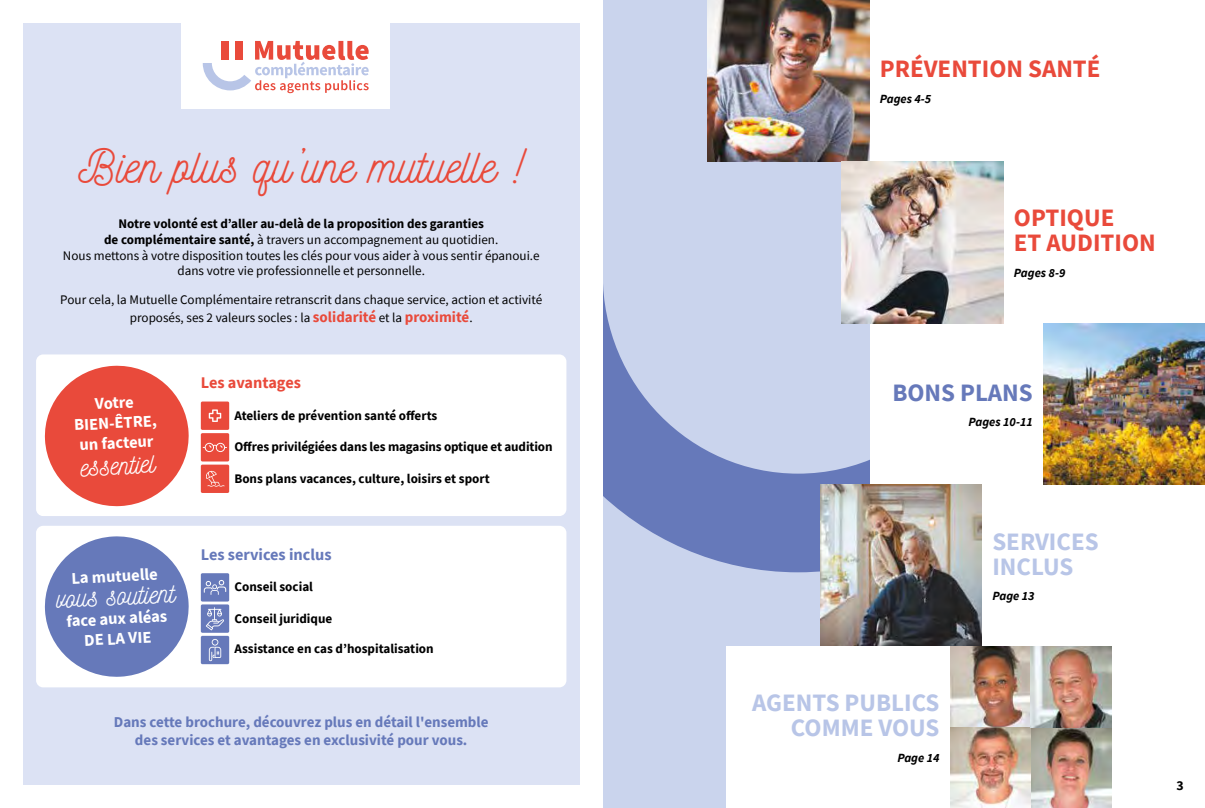
<style>
.page{position:relative;width:1205px;height:808px;background:#fff}
.page>*{position:absolute;margin:0;border:0;box-sizing:border-box;transform-origin:0 0}
.t1{font:47.5px "Nickainley";color:#e94a3b}
.t2{font:27.5px "Nickainley";color:#fff}
.t3{font:700 25px/25px "Source Sans Pro";color:#b8c5e7}
.t4{font:700 25px/25px "Source Sans Pro";color:#e94a3b}
.t5{font:700 25px "Source Sans Pro";color:#6679ba}
.t6{font:700 16.5px/20px "Source Sans Pro";color:#fff;text-align:center}
.t7{font:700 16.25px "Source Sans Pro";color:#6679ba}
.t8{font:700 16.25px "Source Sans Pro";color:#e94a3b}
.t9{font:700 15px/18px "Source Sans Pro";color:#6679ba;text-align:center}
.t10{font:700 13.75px "Source Sans Pro";color:#000}
.t11{font:13.12px/15.8px "Source Sans Pro";color:#000;text-align:center}
.t12{font:700 13.12px "Source Sans Pro";color:#000}
.t13{font:italic 700 12.5px "Source Sans Pro";color:#000}
.s1{font-weight:700}
.s2{font-weight:700;font-size:15px;color:#e94a3b}
</style>
<div class="page">
<div style="left:602px;top:0;width:268px;height:808px;background:#cad4ed"></div>
<svg style="left:602px;top:275px;width:268px;height:297px"></svg>
<div style="left:23px;top:23px;width:556px;height:762px;background:#dce2f4"></div>
<svg style="left:182px;top:23px;width:208px;height:86px;background:#f8e8e8"></svg>
<img style="left:708px;top:0;width:161px;height:162px">
<img style="left:841px;top:162px;width:162px;height:161px">
<img style="left:1043px;top:323px;width:162px;height:162px">
<img style="left:820px;top:485px;width:162px;height:161px">
<div style="left:726px;top:646px;width:225px;height:162px;background:#fff"></div>
<img style="left:1031px;top:727px;width:81px;height:81px">
<img style="left:950px;top:646px;width:81px;height:81px">
<img style="left:950px;top:727px;width:81px;height:81px">
<img style="left:1031px;top:646px;width:81px;height:81px">
<div style="left:36px;top:354px;width:530px;height:162px;background:#fff;border-radius:7px"></div>
<div style="left:201px;top:401px;width:28px;height:29px;background:#e94a3b;border-radius:2px"></div>
<svg style="left:209px;top:409px;width:12px;height:13px"></svg>
<div style="left:201px;top:433px;width:28px;height:28px;background:#e94a3b;border-radius:2px"></div>
<svg style="left:203px;top:443px;width:24px;height:9px"></svg>
<div style="left:201px;top:465px;width:28px;height:28px;background:#e94a3b;border-radius:2px"></div>
<svg style="left:206px;top:471px;width:19px;height:16px"></svg>
<svg style="left:44px;top:365px;width:145px;height:142px"></svg>
<div style="left:36px;top:526px;width:530px;height:161px;background:#fff;border-radius:7px"></div>
<div style="left:201px;top:573px;width:28px;height:28px;background:#6679ba;border-radius:2px"></div>
<svg style="left:204px;top:580px;width:22px;height:15px"></svg>
<div style="left:201px;top:604px;width:28px;height:29px;background:#6679ba;border-radius:2px"></div>
<svg style="left:206px;top:607px;width:18px;height:23px"></svg>
<div style="left:201px;top:636px;width:28px;height:28px;background:#6679ba;border-radius:2px"></div>
<svg style="left:209px;top:639px;width:12px;height:22px"></svg>
<svg style="left:44px;top:536px;width:145px;height:141px"></svg>
<h1 class="t1" style="left:79px;top:136px;width:446px">Bien plus qu’une mutuelle !</h1>
<p class="t11" style="left:63px;top:216px;width:478px"><span class="s1">Notre volonté est d’aller au-delà de la proposition des garanties<br>de complémentaire santé,</span> à travers un accompagnement au quotidien.<br>Nous mettons à votre disposition toutes les clés pour vous aider à vous sentir épanoui.e dans votre vie professionnelle et personnelle.</p>
<p class="t11" style="left:60px;top:291px;width:483px;line-height:18px">Pour cela, la Mutuelle Complémentaire retranscrit dans chaque service, action et activité proposés, ses 2 valeurs socles : la <span class="s2">solidarité</span> et la <span class="s2">proximité</span>.</p>
<p class="t6" style="left:73px;top:395px;width:84px;rotate:-3deg">Votre<br>BIEN-ÊTRE, un facteur</p>
<h2 class="t2" style="left:79px;top:449px;width:76px;rotate:-3deg">essentiel</h2>
<p class="t8" style="left:201px;top:372px;width:102px">Les avantages</p>
<p class="t12" style="left:234px;top:407px;width:204px">Ateliers de prévention santé offerts</p>
<p class="t12" style="left:234px;top:438px;width:320px">Offres privilégiées dans les magasins optique et audition</p>
<p class="t12" style="left:234px;top:469px;width:257px">Bons plans vacances, culture, loisirs et sport</p>
<p class="t6" style="left:71px;top:568px;width:88px;rotate:-3deg">La mutuelle</p>
<h2 class="t2" style="left:55px;top:581px;width:120px;rotate:-3deg">vous soutient</h2>
<p class="t6" style="left:66px;top:611px;width:102px;rotate:-3deg">face aux aléas<br>DE LA VIE</p>
<p class="t7" style="left:201px;top:543px;width:132px">Les services inclus</p>
<p class="t12" style="left:234px;top:578px;width:80px">Conseil social</p>
<p class="t12" style="left:234px;top:609px;width:99px">Conseil juridique</p>
<p class="t12" style="left:234px;top:640px;width:201px">Assistance en cas d’hospitalisation</p>
<p class="t9" style="left:114px;top:713px;width:376px">Dans cette brochure, découvrez plus en détail l'ensemble des services et avantages en exclusivité pour vous.</p>
<h3 class="t4" style="left:880px;top:56px;width:222px">PRÉVENTION SANTÉ</h3>
<p class="t13" style="left:880px;top:90px;width:53px">Pages 4-5</p>
<h3 class="t4" style="left:1014px;top:205px;width:143px">OPTIQUE<br>ET AUDITION</h3>
<p class="t13" style="left:1014px;top:264px;width:53px">Pages 8-9</p>
<h3 class="t5" style="left:892px;top:375px;width:142px">BONS PLANS</h3>
<p class="t13" style="left:968px;top:414px;width:66px">Pages 10-11</p>
<h3 class="t3" style="left:752px;top:690px;width:189px;text-align:right">AGENTS PUBLICS<br>COMME VOUS</h3>
<p class="t13" style="left:897px;top:749px;width:44px">Page 14</p>
<h3 class="t3" style="left:992px;top:528px;width:108px">SERVICES<br>INCLUS</h3>
<p class="t13" style="left:992px;top:588px;width:44px">Page 13</p>
<p class="t10" style="left:1176px;top:776px;width:9px">3</p>
</div>
